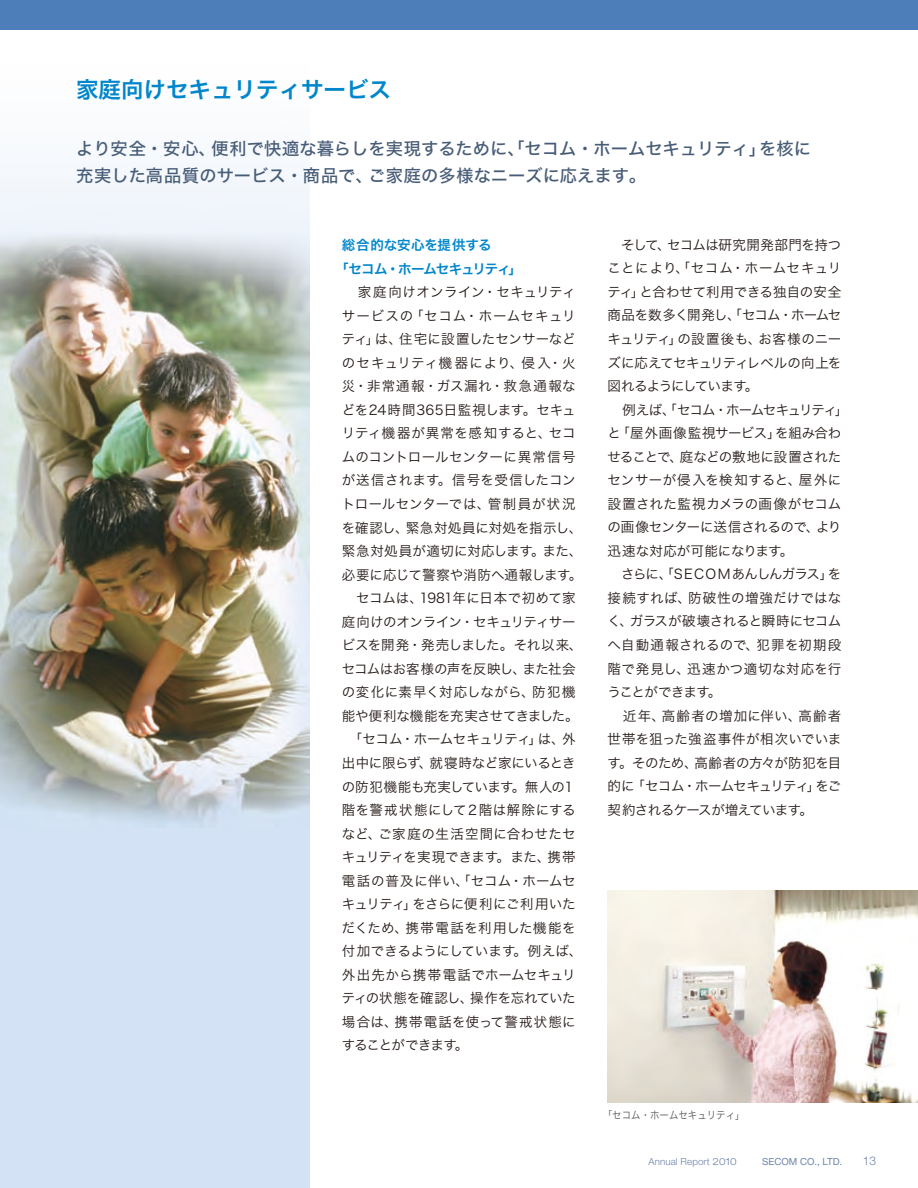
<style>
.page{position:relative;width:918px;height:1188px;background:#fff}
.page>*{position:absolute;margin:0;border:0;box-sizing:border-box;transform-origin:0 0}
.t1{font:22.5px "Hira Kaku Pro W6";color:#0086ca}
.t2{font:17.25px/27px "Hira Kaku Std W5";color:#475c77}
.t3{font:13.5px/23.5px "Hira Kaku Pro W3";letter-spacing:-.005em;color:#231916}
.t4{font:13.5px "Hira Kaku Pro W3";letter-spacing:.025em;color:#231916}
.t5{font:13.5px "Hira Kaku Pro W3";letter-spacing:.02em;color:#231916}
.t6{font:13.5px "Hira Kaku Pro W3";letter-spacing:-.04em;color:#231916}
.t7{font:13.5px "Hira Kaku Pro W3";letter-spacing:.015em;color:#231916}
.t8{font:13.5px "Hira Kaku Pro W3";letter-spacing:.06em;color:#231916}
.t9{font:13.5px "Hira Kaku Pro W3";letter-spacing:.035em;color:#231916}
.t10{font:13.5px "Hira Kaku Pro W3";letter-spacing:-.045em;color:#231916}
.t11{font:13.5px "Hira Kaku Pro W3";letter-spacing:-.025em;color:#231916}
.t12{font:13.5px "Hira Kaku Pro W3";letter-spacing:-.03em;color:#231916}
.t13{font:13.5px "Hira Kaku Pro W3";letter-spacing:.085em;color:#231916}
.t14{font:13.5px "Hira Kaku Pro W3";letter-spacing:.03em;color:#231916}
.t15{font:13.5px "Hira Kaku Pro W3";letter-spacing:.055em;color:#231916}
.t16{font:13.5px "Hira Kaku Pro W6";letter-spacing:-.08em;color:#0086ca}
.t17{font:13.5px "Hira Kaku Pro W6";letter-spacing:-.005em;color:#0086ca}
.t18{font:13.5px "Hira Kaku Pro W3";letter-spacing:-.065em;color:#231916}
.t19{font:300 12px "Helvetica Neue LT Std";color:#6d82aa}
.t20{font:10.5px "Hira Kaku Pro W3";color:#595857;scale:.9 1}
.t21{font:300 9.75px "Helvetica Neue LT Std";letter-spacing:.01em;color:#6d82aa}
.t22{font:9.75px "Helvetica Neue LT Std";color:#6d82aa}
.s1{font-stretch:expanded}
</style>
<div class="page">
<img style="left:0;top:171px;width:310px;height:1017px">
<div style="left:0;top:0;width:918px;height:30px;background:#4d7eba"></div>
<img style="left:608px;top:890px;width:310px;height:213px">
<p class="t1" style="left:76px;top:70px;width:316px">家庭向けセキュリティサービス</p>
<p class="t2" style="left:76px;top:136px;width:736px">より安全・安心、便利で快適な暮らしを実現するために、「セコム・ホームセキュリティ」を核に充実した高品質のサービス・商品で、ご家庭の多様なニーズに応えます。</p>
<p class="t17" style="left:342px;top:233px;width:151px">総合的な安心を提供する</p>
<p class="t16" style="left:335px;top:256px;width:188px">「セコム・ホームセキュリティ」</p>
<p class="t4" style="left:342px;top:280px;width:235px">　家庭向けオンライン・セキュリティ</p>
<p class="t8" style="left:342px;top:304px;width:235px">サービスの「セコム・ホームセキュリ</p>
<p class="t3" style="left:342px;top:326px;width:235px">ティ」は、住宅に設置したセンサーなど</p>
<p class="t8" style="left:342px;top:351px;width:235px">のセキュリティ機器により、侵入・火</p>
<p class="t13" style="left:342px;top:374px;width:235px">災・非常通報・ガス漏れ・救急通報な</p>
<p class="t5" style="left:342px;top:398px;width:235px">どを24時間365日監視します。セキュ</p>
<p class="t9" style="left:342px;top:421px;width:235px">リティ機器が異常を感知すると、セコ</p>
<p class="t3" style="left:342px;top:444px;width:235px">ムのコントロールセンターに異常信号</p>
<p class="t4" style="left:342px;top:468px;width:235px">が送信されます。信号を受信したコン</p>
<p class="t4" style="left:342px;top:492px;width:235px">トロールセンターでは、管制員が状況</p>
<p class="t7" style="left:342px;top:515px;width:242px">を確認し、緊急対処員に対処を指示し、</p>
<p class="t5" style="left:342px;top:539px;width:242px">緊急対処員が適切に対応します。また、</p>
<p class="t3" style="left:342px;top:562px;width:242px">必要に応じて警察や消防へ通報します。</p>
<p class="t3" style="left:342px;top:585px;width:235px">　セコムは、1981年に日本で初めて家</p>
<p class="t3" style="left:342px;top:609px;width:235px">庭向けのオンライン・セキュリティサー</p>
<p class="t3" style="left:342px;top:632px;width:242px">ビスを開発・発売しました。それ以来、</p>
<p class="t10" style="left:342px;top:657px;width:235px">セコムはお客様の声を反映し、また社会</p>
<p class="t9" style="left:342px;top:680px;width:235px">の変化に素早く対応しながら、防犯機</p>
<p class="t3" style="left:342px;top:703px;width:238px">能や便利な機能を充実させてきました。</p>
<p class="t6" style="left:342px;top:727px;width:235px">　「セコム・ホームセキュリティ」は、外</p>
<p class="t3" style="left:342px;top:750px;width:235px">出中に限らず、就寝時など家にいるとき</p>
<p class="t6" style="left:342px;top:774px;width:235px">の防犯機能も充実しています。無人の１</p>
<p class="t4" style="left:342px;top:798px;width:235px">階を警戒状態にして２階は解除にする</p>
<p class="t14" style="left:342px;top:821px;width:235px">など、ご家庭の生活空間に合わせたセ</p>
<p class="t3" style="left:342px;top:844px;width:235px">キュリティを実現できます。また、携帯</p>
<p class="t4" style="left:342px;top:869px;width:235px">電話の普及に伴い、「セコム・ホームセ</p>
<p class="t11" style="left:342px;top:892px;width:235px">キュリティ」をさらに便利にご利用いた</p>
<p class="t4" style="left:342px;top:916px;width:235px">だくため、携帯電話を利用した機能を</p>
<p class="t3" style="left:342px;top:939px;width:242px">付加できるようにしています。例えば、</p>
<p class="t7" style="left:342px;top:963px;width:235px">外出先から携帯電話でホームセキュリ</p>
<p class="t12" style="left:342px;top:986px;width:235px">ティの状態を確認し、操作を忘れていた</p>
<p class="t15" style="left:342px;top:1010px;width:235px">場合は、携帯電話を使って警戒状態に</p>
<p class="t18" style="left:342px;top:1033px;width:128px">することができます。</p>
<p class="t3" style="left:608px;top:232px;width:242px">　そして、セコムは研究開発部門を持つことにより、「セコム・ホームセキュリティ」と合わせて利用できる独自の安全商品を数多く開発し、「セコム・ホームセキュリティ」の設置後も、お客様のニーズに応えてセキュリティレベルの向上を図れるようにしています。<br>　例えば、「セコム・ホームセキュリティ」と「屋外画像監視サービス」を組み合わせることで、庭などの敷地に設置されたセンサーが侵入を検知すると、屋外に設置された監視カメラの画像がセコムの画像センターに送信されるので、より迅速な対応が可能になります。<br>　さらに、「SECOM あんしんガラス」を接続すれば、防破性の増強だけではなく、ガラスが破壊されると瞬時にセコムへ自動通報されるので、犯罪を初期段階で発見し、迅速かつ適切な対応を行うことができます。<br>　近年、高齢者の増加に伴い、高齢者世帯を狙った強盗事件が相次いでいます。そのため、高齢者の方々が防犯を目的に「セコム・ホームセキュリティ」をご契約されるケースが増えています。</p>
<p class="t20" style="left:603px;top:1105px;width:159px">「セコム・ホームセキュリティ」</p>
<p class="t21" style="left:649px;top:1156px;width:90px">Annual Report <span class="s1">2010</span></p>
<p class="t22" style="left:762px;top:1156px;width:82px">SECOM CO., LTD.</p>
<p class="t19" style="left:863px;top:1154px;width:15px">13</p>
</div>
